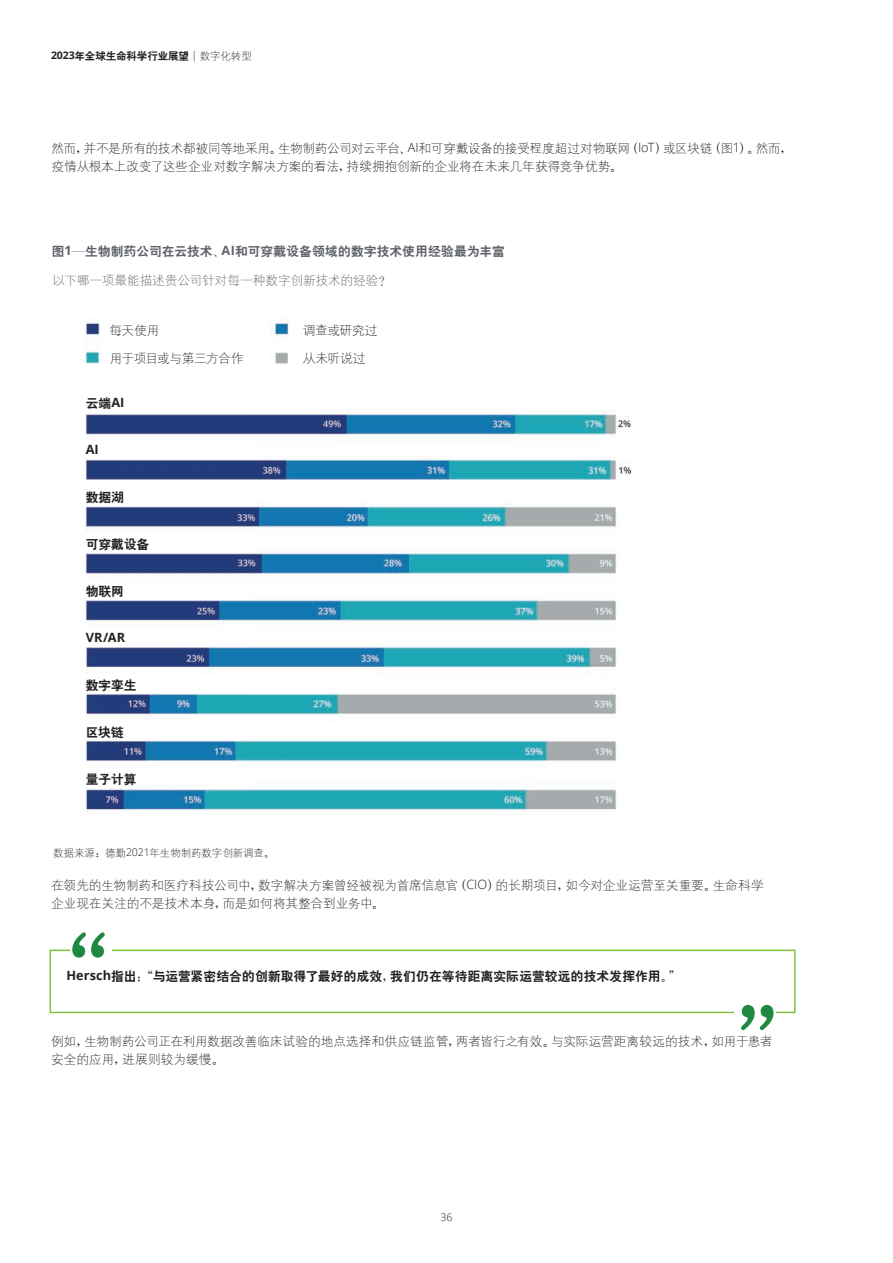
<style>
.page{position:relative;width:893px;height:1263px;background:#fff}
.page>*{position:absolute;margin:0;border:0;box-sizing:border-box;transform-origin:0 0}
.t1{font:90px "ST Yuanti SC Regular";color:#1f8942}
.t2{font:12.75px/18px "H Yg 1 gj";letter-spacing:-.02em;color:#231f20}
.t3{font:12.75px "H Yb 2 gj";letter-spacing:.005em;color:#231f20}
.t4{font:12.75px "H Yb 2 gj";letter-spacing:.005em;color:#5f6369}
.t5{font:12.75px "H Yg 1 gj";letter-spacing:-.01em;color:#5f6369}
.t6{font:12.75px "H Yg 1 gj";letter-spacing:-.05em;color:#231f20}
.t7{font:700 12.75px "Open Sans";color:#231f20}
.t8{font:10.5px "H Yg 1 gj";letter-spacing:-.01em;color:#231f20}
.t9{font:10.5px "H Yb 2 gj";letter-spacing:-.01em;color:#231f20}
.t10{font:300 10.5px "Open Sans";color:#231f20}
.s1{font-family:"Open Sans";font-weight:700}
.s2{font-family:"Open Sans";font-weight:300}
.s3{font-family:"H Yg 1 gj"}
.s4{font-family:"H Ya 6 gj"}
</style>
<div class="page">
<div style="left:50px;top:949px;width:745px;height:64px;border:2px solid #7fc241"></div>
<div style="left:70px;top:931px;width:42px;height:36px;background:#fff"></div>
<div style="left:734px;top:995px;width:41px;height:36px;background:#fff"></div>
<img style="left:85px;top:322px;width:547px;height:492px">
<div style="left:100px;top:315px;width:167px;height:56px;background:#fff"></div>
<div style="left:85px;top:393px;width:166px;height:18px;background:#fff"></div>
<div style="left:85px;top:581px;width:166px;height:18px;background:#fff"></div>
<div style="left:85px;top:486px;width:166px;height:18px;background:#fff"></div>
<div style="left:85px;top:674px;width:166px;height:18px;background:#fff"></div>
<div style="left:85px;top:441px;width:166px;height:18px;background:#fff"></div>
<div style="left:85px;top:629px;width:166px;height:18px;background:#fff"></div>
<div style="left:85px;top:534px;width:166px;height:18px;background:#fff"></div>
<div style="left:85px;top:722px;width:166px;height:18px;background:#fff"></div>
<div style="left:85px;top:769px;width:166px;height:18px;background:#fff"></div>
<div style="left:289px;top:315px;width:166px;height:56px;background:#fff"></div>
<p class="t9" style="left:51px;top:51px;width:202px"><span class="s1">2023</span>年全球生命科学行业展望 <span class="s2">|</span> <span class="s3">数字化转型</span></p>
<p class="t2" style="left:52px;top:139px;width:742px">然而<span class="s4">，</span>并不是所有的技术都被同等地采用<span class="s4">。</span>生物制药公司对云平台<span class="s4">、</span><span class="s2">AI</span>和可穿戴设备的接受程度超过对物联网<span class="s4">（</span><span class="s2">IoT</span><span class="s4">）</span>或区块链<span class="s4">（</span>图<span class="s2">1</span><span class="s4">）。</span>然而<span class="s4">，</span>疫情从根本上改变了这些企业对数字解决方案的看法<span class="s4">，</span>持续拥抱创新的企业将在未来几年获得竞争优势<span class="s4">。</span></p>
<p class="t4" style="left:52px;top:245px;width:454px">图<span class="s1">1</span><span class="s4">—</span>生物制药公司在云技术<span class="s4">、</span><span class="s1">AI</span>和可穿戴设备领域的数字技术使用经验最为丰富</p>
<p class="t5" style="left:53px;top:274px;width:340px">以下哪一项最能描述贵公司针对每一种数字创新技术的经验<span class="s4">？</span></p>
<p class="t2" style="left:109px;top:321px;width:51px">每天使用</p>
<p class="t2" style="left:303px;top:321px;width:76px">调查或研究过</p>
<p class="t6" style="left:109px;top:352px;width:136px">用于项目或与第三方合作</p>
<p class="t3" style="left:86px;top:397px;width:40px">云端<span class="s1">AI</span></p>
<p class="t2" style="left:303px;top:349px;width:64px">从未听说过</p>
<p class="t7" style="left:86px;top:441px;width:15px">AI</p>
<p class="t3" style="left:86px;top:491px;width:40px">数据湖</p>
<p class="t3" style="left:86px;top:538px;width:65px">可穿戴设备</p>
<p class="t3" style="left:86px;top:585px;width:40px">物联网</p>
<p class="t7" style="left:86px;top:628px;width:41px">VR/AR</p>
<p class="t3" style="left:86px;top:679px;width:53px">数字孪生</p>
<p class="t3" style="left:86px;top:726px;width:39px">区块链</p>
<p class="t3" style="left:86px;top:773px;width:52px">量子计算</p>
<p class="t8" style="left:53px;top:848px;width:223px">数据来源<span class="s4">：</span>德勤<span class="s2">2021</span>年生物制药数字创新调查<span class="s4">。</span></p>
<p class="t2" style="left:51px;top:876px;width:714px">在领先的生物制药和医疗科技公司中<span class="s4">，</span>数字解决方案曾经被视为首席信息官<span class="s4">（</span><span class="s2">CIO</span><span class="s4">）</span>的长期项目<span class="s4">，</span>如今对企业运营至关重要<span class="s4">。</span>生命科学企业现在关注的不是技术本身<span class="s4">，</span>而是如何将其整合到业务中<span class="s4">。</span></p>
<h1 class="t1" style="left:69px;top:908px;width:40px">‘‘</h1>
<p class="t3" style="left:66px;top:970px;width:616px"><span class="s1">Hersch</span>指出<span class="s4">：“</span>与运营紧密结合的创新取得了最好的成效<span class="s4">，</span>我们仍在等待距离实际运营较远的技术发挥作用<span class="s4">。”</span></p>
<h1 class="t1" style="left:776px;top:1054px;width:40px;rotate:-180deg">‘‘</h1>
<p class="t2" style="left:51px;top:1032px;width:723px">例如<span class="s4">，</span>生物制药公司正在利用数据改善临床试验的地点选择和供应链监管<span class="s4">，</span>两者皆行之有效<span class="s4">。</span>与实际运营距离较远的技术<span class="s4">，</span>如用于患者安全的应用<span class="s4">，</span>进展则较为缓慢<span class="s4">。</span></p>
<p class="t10" style="left:441px;top:1210px;width:13px">36</p>
</div>
